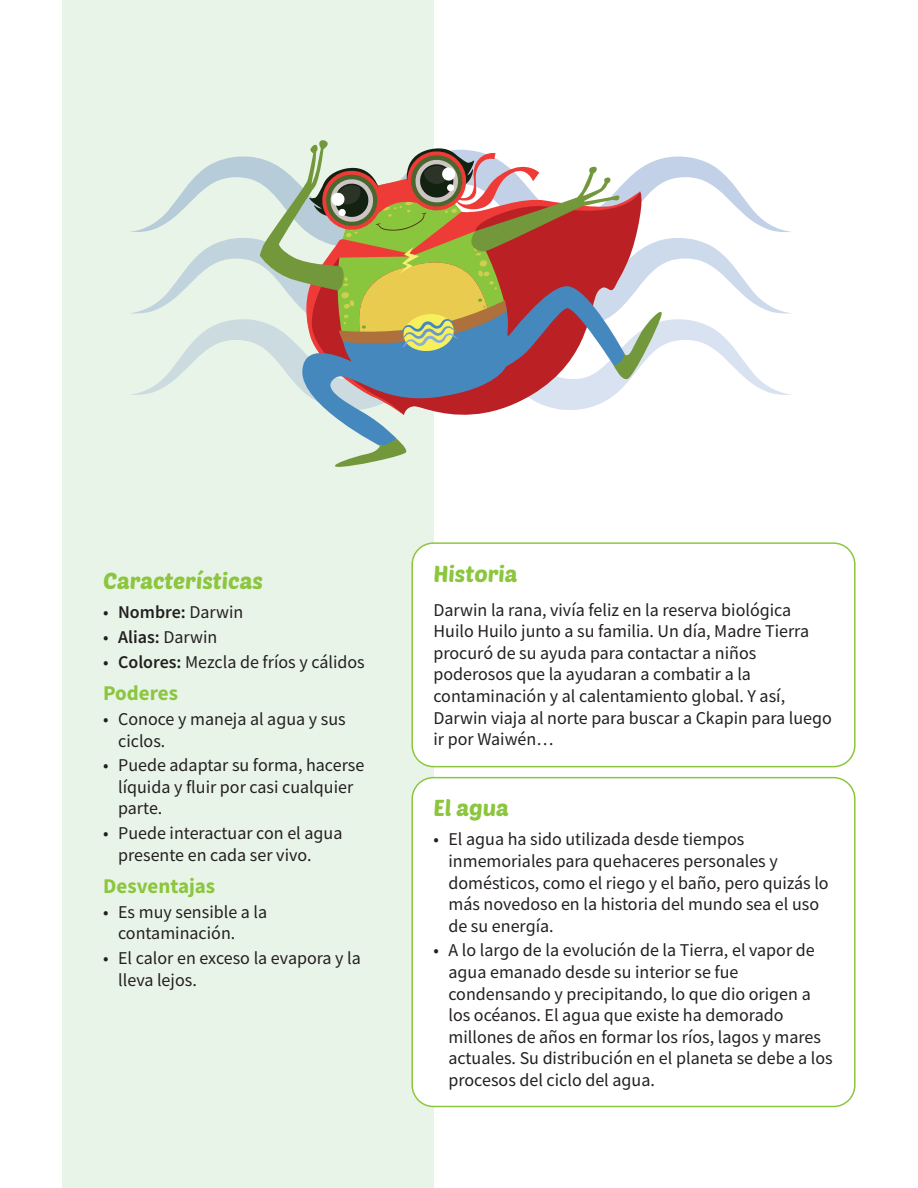
<style>
.page{position:relative;width:918px;height:1188px;background:#fff}
.page>*{position:absolute;margin:0;border:0;box-sizing:border-box;transform-origin:0 0}
.t1{font:22.5px "Poetsen One";color:#8bc63e}
.t2{font:700 21px "Source Sans Pro";color:#8bc63e}
.t3{font:18px/21.6px "Source Sans Pro";color:#231f20}
.s1{font-weight:600}
</style>
<div class="page">
<div style="left:62px;top:0;width:371px;height:1188px;background:#e9f4e8"></div>
<svg style="left:411px;top:542px;width:445px;height:225px"></svg>
<svg style="left:411px;top:777px;width:445px;height:330px"></svg>
<svg style="left:335px;top:446px;width:72px;height:21px"></svg>
<svg style="left:332px;top:415px;width:102px;height:31px"></svg>
<svg style="left:130px;top:139px;width:661px;height:276px"></svg>
<p class="t1" style="left:103px;top:567px;width:161px">Características</p>
<p class="t3" style="left:103px;top:602px;width:142px">• <span class="s1">Nombre:</span> Darwin</p>
<p class="t3" style="left:103px;top:626px;width:116px">• <span class="s1">Alias:</span> Darwin</p>
<p class="t3" style="left:103px;top:651px;width:263px">• <span class="s1">Colores:</span> Mezcla de fríos y cálidos</p>
<p class="t2" style="left:103px;top:679px;width:76px">Poderes</p>
<p class="t3" style="left:118px;top:708px;width:229px;text-indent:-15px">• Conoce y maneja al agua y sus ciclos.</p>
<p class="t3" style="left:118px;top:754px;width:248px;text-indent:-15px">• Puede adaptar su forma, hacerse líquida y fluir por casi cualquier parte.</p>
<p class="t3" style="left:118px;top:822px;width:226px;text-indent:-15px">• Puede interactuar con el agua presente en cada ser vivo.</p>
<p class="t2" style="left:103px;top:872px;width:114px">Desventajas</p>
<p class="t3" style="left:118px;top:901px;width:151px;text-indent:-15px">• Es muy sensible a la contaminación.</p>
<p class="t3" style="left:118px;top:947px;width:244px;text-indent:-15px">• El calor en exceso la evapora y la lleva lejos.</p>
<p class="t1" style="left:433px;top:559px;width:86px">Historia</p>
<p class="t3" style="left:433px;top:599px;width:400px">Darwin la rana, vivía feliz en la reserva biológica Huilo Huilo junto a su familia. Un día, Madre Tierra procuró de su ayuda para contactar a niños poderosos que la ayudaran a combatir a la contaminación y al calentamiento global. Y así, Darwin viaja al norte para buscar a Ckapin para luego ir por Waiwén…</p>
<p class="t1" style="left:433px;top:794px;width:77px">El agua</p>
<p class="t3" style="left:448px;top:829px;width:382px;text-indent:-15px">• El agua ha sido utilizada desde tiempos inmemoriales para quehaceres personales y domésticos, como el riego y el baño, pero quizás lo más novedoso en la historia del mundo sea el uso de su energía.</p>
<p class="t3" style="left:448px;top:940px;width:386px;text-indent:-15px">• A lo largo de la evolución de la Tierra, el vapor de agua emanado desde su interior se fue condensando y precipitando, lo que dio origen a los océanos. El agua que existe ha demorado millones de años en formar los ríos, lagos y mares actuales. Su distribución en el planeta se debe a los procesos del ciclo del agua.</p>
</div>
